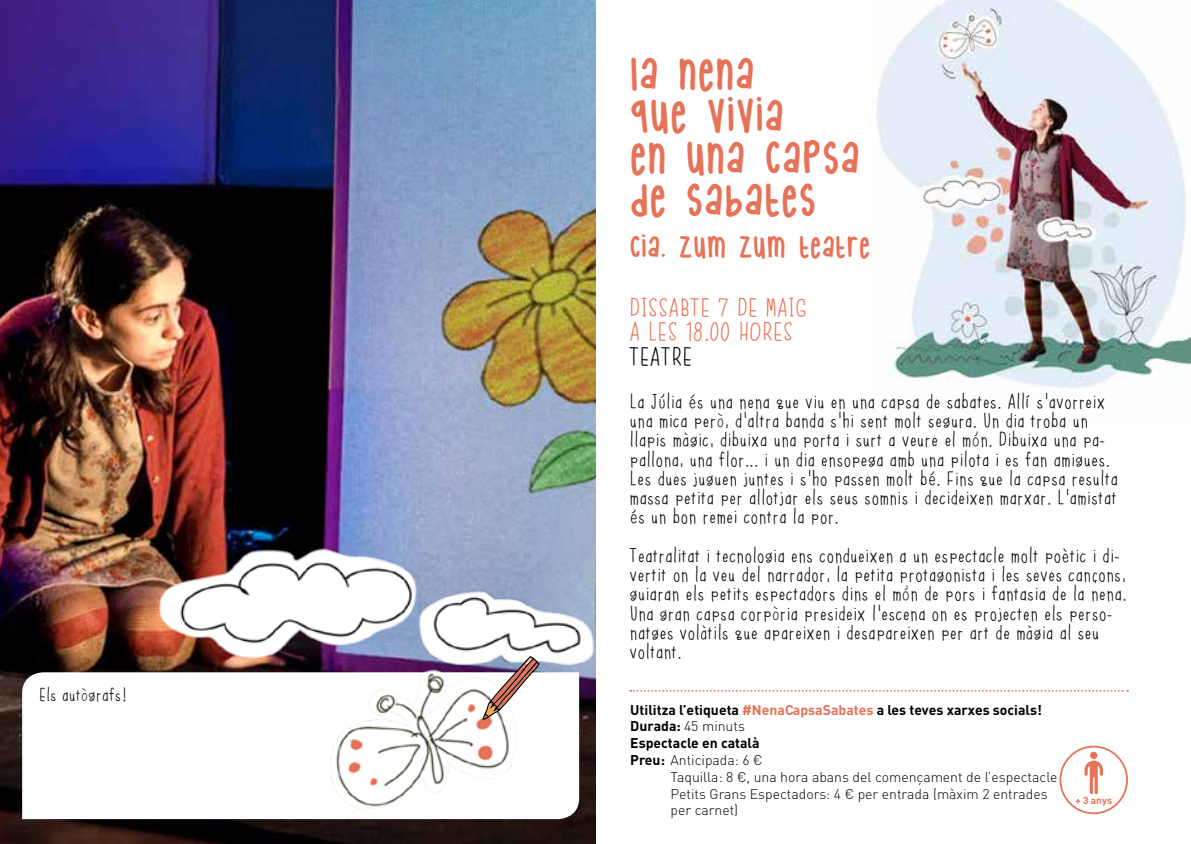
<style>
.page{position:relative;width:1191px;height:844px;background:#fff}
.page>*{position:absolute;margin:0;border:0;box-sizing:border-box;transform-origin:0 0}
.t1{font:42px/42px "internet friends";color:#e67257}
.t2{font:28px "internet friends";color:#e67257}
.t3{font:24.5px/24.5px "bkobiii";color:#e67257}
.t4{font:24.5px "bkobiii";color:#000}
.t5{font:19.25px/19.2px "bkobiii";color:#000}
.t6{font:17.5px "bkobiii";color:#000}
.t7{font:300 14px/16.8px "DIN";color:#000}
.t8{font:700 14px/16.8px "DIN";color:#000}
.t9{font:700 9.97px "DIN";color:#e67257}
.s1{color:#e67257}
.s2{font-weight:300}
</style>
<div class="page">
<img style="left:876px;top:0;width:315px;height:388px">
<svg style="left:670px;top:690px;width:458px;height:1px"></svg>
<div style="left:1059px;top:745px;width:69px;height:69px;border:2px solid #e67257;border-radius:50%"></div>
<svg style="left:1084px;top:751px;width:19px;height:42px"></svg>
<img style="left:0;top:0;width:595px;height:843px">
<svg style="left:22px;top:672px;width:125px;height:146px"></svg>
<img style="left:147px;top:532px;width:523px;height:294px">
<svg style="left:482px;top:656px;width:57px;height:63px"></svg>
<p class="t6" style="left:40px;top:684px;width:89px">Els autògrafs!</p>
<h1 class="t1" style="left:629px;top:54px;width:232px">LA NENA<br>QUE VIVIA<br>EN UNA CAPSA<br>DE SABATES</h1>
<h2 class="t2" style="left:629px;top:234px;width:243px">CIA. ZUM ZUM TEATRE</h2>
<p class="t3" style="left:630px;top:293px;width:179px">DISSABTE 7 DE MAIG<br>A LES 18.00 HORES</p>
<p class="t4" style="left:630px;top:341px;width:65px">TEATRE</p>
<p class="t5" style="left:630px;top:390px;width:490px">La Júlia és una nena que viu en una capsa de sabates. Allí s’avorreix una mica però, d’altra banda s’hi sent molt segura. Un dia troba un llapis màgic, dibuixa una porta i surt a veure el món. Dibuixa una pa&shy;pallona, una flor... i un dia ensopega amb una pilota i es fan amigues.<br>Les dues juguen juntes i s’ho passen molt bé. Fins que la capsa resulta massa petita per allotjar els seus somnis i decideixen marxar. L’amistat és un bon remei contra la por.</p>
<p class="t5" style="left:630px;top:544px;width:498px">Teatralitat i tecnologia ens condueixen a un espectacle molt poètic i di&shy;vertit on la veu del narrador, la petita protagonista i les seves cançons, guiaran els petits espectadors dins el món de pors i fantasia de la nena.<br>Una gran capsa corpòria presideix l’escena on es projecten els perso&shy;natges volàtils que apareixen i desapareixen per art de màgia al seu voltant.</p>
<p class="t8" style="left:630px;top:700px;width:413px">Utilitza l’etiqueta <span class="s1">#NenaCapsaSabates</span> a les teves xarxes socials!<br>Durada: <span class="s2">45 minuts<br></span>Espectacle en català<br>Preu: <span class="s2">Anticipada: 6 €</span></p>
<p class="t7" style="left:670px;top:768px;width:388px">Taquilla: 8 €, una hora abans del començament de l’espectacle<br>Petits Grans Espectadors: 4 € per entrada (màxim 2 entrades per carnet)</p>
<p class="t9" style="left:1075px;top:793px;width:38px">+ 3 anys</p>
</div>
